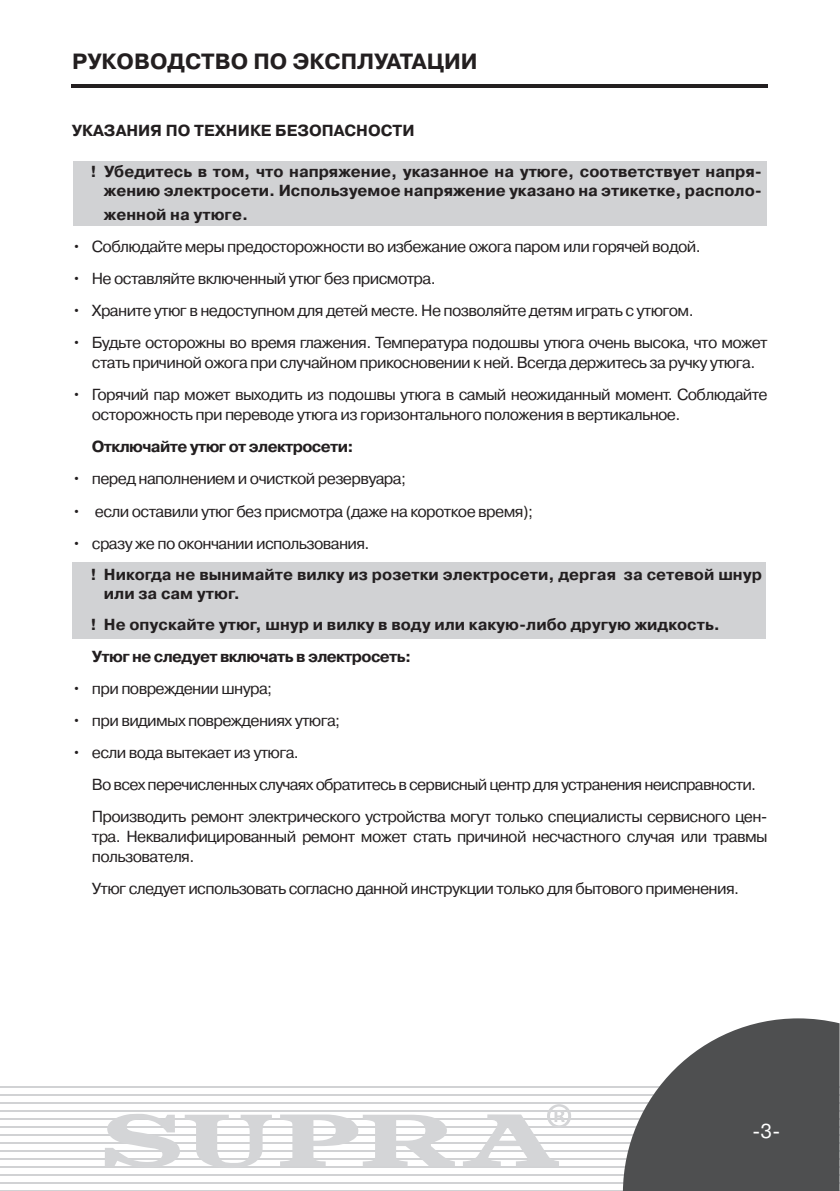
<style>
.page{position:relative;width:840px;height:1191px;background:#fff}
.page>*{position:absolute;margin:0;border:0;box-sizing:border-box;transform-origin:0 0}
.t1{font:700 22px "Pragmatica C";color:#231f20}
.t2{font:20px "Pragmatica C";color:#fff}
.t3{font:16px/20px "Pragmatica C";letter-spacing:-.04em;color:#231f20}
.t4{font:700 16px/19.2px "Pragmatica C";color:#231f20;text-align:right}
.t5{font:700 16px/32px "Pragmatica C";letter-spacing:-.02em;color:#231f20}
.t6{font:700 16px "Pragmatica C";letter-spacing:-.04em;color:#231f20}
</style>
<div class="page">
<hr style="left:0;top:1190px;width:839px;height:1px;background:#d1d2d4">
<hr style="left:0;top:1182px;width:839px;height:2px;background:#d1d2d4">
<hr style="left:0;top:1174px;width:839px;height:2px;background:#d1d2d4">
<hr style="left:0;top:1166px;width:839px;height:2px;background:#d1d2d4">
<hr style="left:0;top:1158px;width:839px;height:2px;background:#d1d2d4">
<hr style="left:0;top:1150px;width:839px;height:2px;background:#d1d2d4">
<hr style="left:0;top:1142px;width:839px;height:2px;background:#d1d2d4">
<hr style="left:0;top:1134px;width:839px;height:2px;background:#d1d2d4">
<hr style="left:0;top:1126px;width:839px;height:2px;background:#d1d2d4">
<hr style="left:0;top:1118px;width:839px;height:2px;background:#d1d2d4">
<hr style="left:0;top:1110px;width:839px;height:2px;background:#d1d2d4">
<hr style="left:0;top:1102px;width:839px;height:2px;background:#d1d2d4">
<hr style="left:0;top:1094px;width:839px;height:2px;background:#d1d2d4">
<hr style="left:0;top:1086px;width:839px;height:2px;background:#d1d2d4">
<svg style="left:623px;top:1018px;width:216px;height:173px"></svg>
<svg style="left:105px;top:1104px;width:466px;height:62px"></svg>
<hr style="left:71px;top:84px;width:696px;height:3px;background:#231f20">
<div style="left:72px;top:562px;width:693px;height:77px;background:#d1d2d4"></div>
<div style="left:73px;top:161px;width:693px;height:64px;background:#d1d2d4"></div>
<h1 class="t1" style="left:72px;top:49px;width:407px">руководство по эксплуатации</h1>
<p class="t4" style="left:72px;top:121px;width:12px">УКА</p>
<p class="t4" style="left:104px;top:121px;width:68px">ЗАНИЯ ПОТ</p>
<p class="t4" style="left:204px;top:121px;width:118px">ЕХНИКЕ БЕЗОПАС</p>
<p class="t4" style="left:356px;top:121px;width:24px">НОСТИ</p>
<p class="t4" style="left:91px;top:162px;width:672px">! Убедитесь в том, что напряжение, указанное на утюге, соответствует напря&shy;жению электросети. Используемое напряжение указано на этикетке, располо-</p>
<p class="t4" style="left:104px;top:205px;width:146px">женной на утюге.</p>
<p class="t3" style="left:72px;top:237px;width:630px">• Соблюдайте меры предосторожности во избежание ожога паром или горячей водой.</p>
<p class="t3" style="left:72px;top:269px;width:365px">• Не оставляйте включенный утюг без присмотра.</p>
<p class="t3" style="left:72px;top:301px;width:623px">• Храните утюг в недоступном для детей месте. Не позволяйте детям играть с утюгом.</p>
<p class="t3" style="left:72px;top:333px;width:697px;text-align:center">• Будьте осторожны во время глажения. Температура подошвы утюга очень высока, что может стать причиной ожога при случайном прикосновении к ней. Всегда держитесь за ручку утюга.</p>
<p class="t3" style="left:92px;top:385px;width:677px;text-indent:-20px">• Горячий пар может выходить из подошвы утюга в самый неожиданный момент. Соблюдайте осторожность при переводе утюга из горизонтального положения в вертикальное.</p>
<p class="t6" style="left:92px;top:438px;width:263px">Отключайте утюг от электросети:</p>
<p class="t3" style="left:72px;top:469px;width:335px">• перед наполнением и очисткой резервуара;</p>
<p class="t3" style="left:72px;top:501px;width:462px">• если оставили утюг без присмотра (даже на короткое время);</p>
<p class="t3" style="left:72px;top:533px;width:299px">• сразу же по окончании использования.</p>
<p class="t4" style="left:104px;top:565px;width:659px;text-align:left;text-indent:-13px">! Никогда не вынимайте вилку из розетки электросети, дергая за сетевой шнур или за сам утюг.</p>
<p class="t5" style="left:90px;top:609px;width:630px">! Не опускайте утюг, шнур и вилку в воду или какую-либо другую жидкость.<br>Утюг не следует включать в электросеть:</p>
<p class="t3" style="left:72px;top:679px;width:202px">• при повреждении шнура;</p>
<p class="t3" style="left:72px;top:711px;width:270px">• при видимых повреждениях утюга;</p>
<p class="t3" style="left:92px;top:737px;width:677px;line-height:32px;text-indent:-20px">• если вода вытекает из утюга.<br>Во всех перечисленных случаях обратитесь в сервисный центр для устранения неисправности.<br>Производить ремонт электрического устройства могут только специалисты сервисного цен-</p>
<p class="t3" style="left:92px;top:827px;width:677px">тра. Неквалифицированный ремонт может стать причиной несчастного случая или травмы пользователя.</p>
<p class="t3" style="left:92px;top:879px;width:648px">Утюг следует использовать согласно данной инструкции только для бытового применения.</p>
<p class="t2" style="left:751px;top:1119px;width:30px">-3-</p>
</div>
